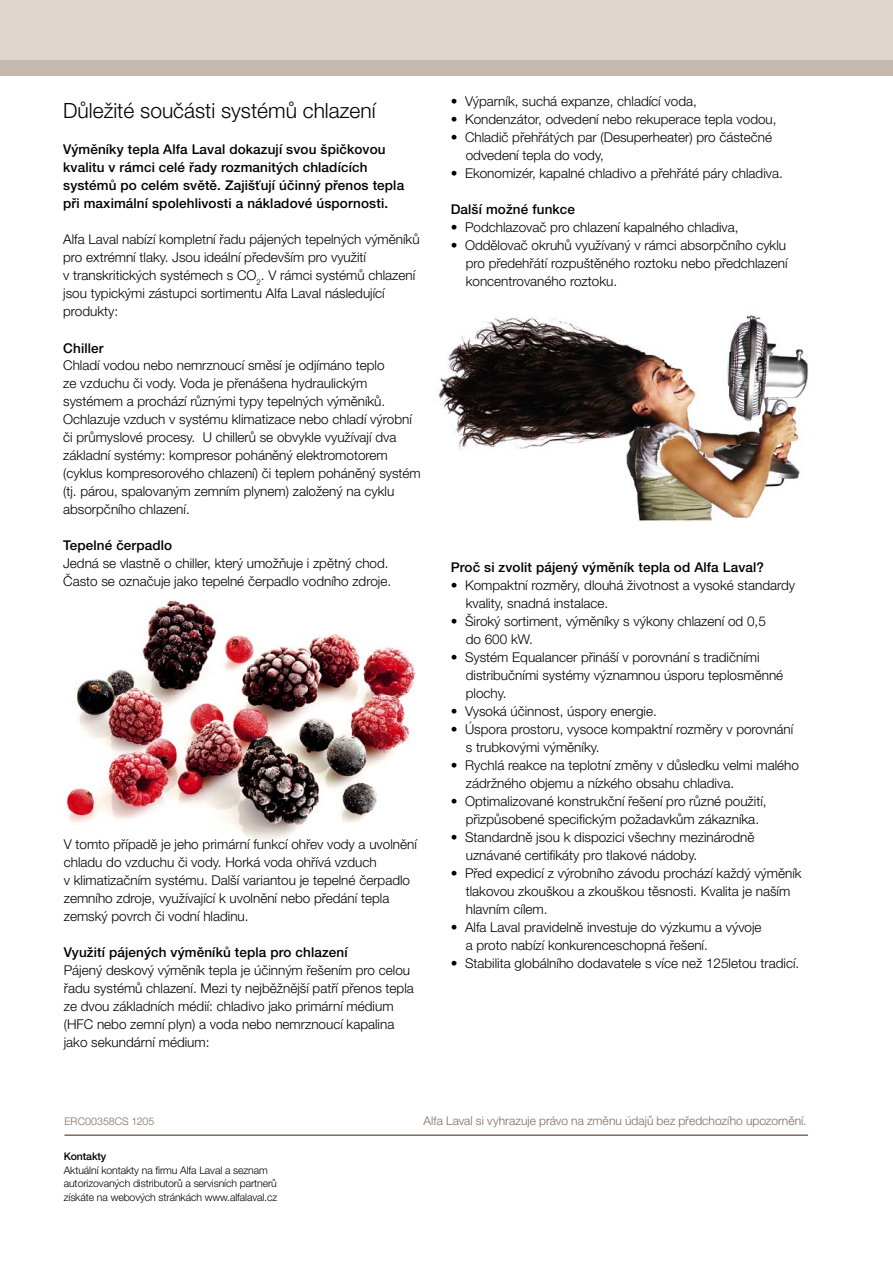
<style>
.page{position:relative;width:893px;height:1263px;background:#fff}
.page>*{position:absolute;margin:0;border:0;box-sizing:border-box;transform-origin:0 0}
.t1{font:300 21px "Helvetica Neue LT Pro";color:#000}
.t2{font:300 13.5px/18px "Helvetica Neue LT Pro";color:#000}
.t3{font:500 13.5px/18px "Helvetica Neue LT Pro";letter-spacing:.01em;color:#000}
.t4{font:300 12px "Helvetica Neue LT Pro";letter-spacing:.005em;color:#7e6a60}
.t5{font:300 10.5px/13.5px "Helvetica Neue LT Pro";letter-spacing:-.01em;color:#000}
.t6{font:300 10.5px "Helvetica Neue LT Pro";letter-spacing:.005em;color:#7e6a60}
.t7{font:500 10.5px "Helvetica Neue LT Pro";letter-spacing:-.01em;color:#000}
</style>
<div class="page">
<img style="left:65px;top:600px;width:351px;height:241px">
<img style="left:438px;top:315px;width:370px;height:206px">
<hr style="left:64px;top:1134px;width:744px;height:2px;background:#7e6a60">
<div style="left:0;top:54px;width:893px;height:22px;background:#c5b8af"></div>
<div style="left:0;top:0;width:893px;height:60px;background:#dfd6d0"></div>
<h1 class="t1" style="left:63px;top:98px;width:314px">Důležité součásti systémů chlazení</h1>
<p class="t3" style="left:63px;top:141px;width:342px">Výměníky tepla Alfa Laval dokazují svou špičkovou kvalitu v rámci celé řady rozmanitých chladících systémů po celém světě. Zajišťují účinný přenos tepla při maximální spolehlivosti a nákladové úspornosti.</p>
<p class="t2" style="left:63px;top:230px;width:358px">Alfa Laval nabízí kompletní řadu pájených tepelných výměníků pro extrémní tlaky. Jsou ideální především pro využití<br>v transkritických systémech s CO<sub>2</sub>. V rámci systémů chlazení jsou typickými zástupci sortimentu Alfa Laval následující produkty:</p>
<p class="t3" style="left:63px;top:339px;width:42px">Chiller</p>
<p class="t2" style="left:63px;top:356px;width:359px">Chladí vodou nebo nemrznoucí směsí je odjímáno teplo<br>ze vzduchu či vody. Voda je přenášena hydraulickým systémem a prochází různými typy tepelných výměníků.<br>Ochlazuje vzduch v systému klimatizace nebo chladí výrobní či průmyslové procesy. U chillerů se obvykle využívají dva základní systémy: kompresor poháněný elektromotorem (cyklus kompresorového chlazení) či teplem poháněný systém (tj. párou, spalovaným zemním plynem) založený na cyklu absorpčního chlazení.</p>
<p class="t3" style="left:63px;top:536px;width:111px">Tepelné čerpadlo</p>
<p class="t2" style="left:63px;top:554px;width:329px">Jedná se vlastně o chiller, který umožňuje i zpětný chod.<br>Často se označuje jako tepelné čerpadlo vodního zdroje.</p>
<p class="t2" style="left:64px;top:835px;width:355px">V tomto případě je jeho primární funkcí ohřev vody a uvolnění chladu do vzduchu či vody. Horká voda ohřívá vzduch<br>v klimatizačním systému. Další variantou je tepelné čerpadlo zemního zdroje, využívající k uvolnění nebo předání tepla zemský povrch či vodní hladinu.</p>
<p class="t3" style="left:64px;top:943px;width:285px">Využití pájených výměníků tepla pro chlazení</p>
<p class="t2" style="left:64px;top:961px;width:352px">Pájený deskový výměník tepla je účinným řešením pro celou řadu systémů chlazení. Mezi ty nejběžnější patří přenos tepla ze dvou základních médií: chladivo jako primární médium (HFC nebo zemní plyn) a voda nebo nemrznoucí kapalina jako sekundární médium:</p>
<p class="t2" style="left:451px;top:92px;width:248px">• Výparník, suchá expanze, chladící voda,</p>
<p class="t2" style="left:451px;top:110px;width:327px">• Kondenzátor, odvedení nebo rekuperace tepla vodou,</p>
<p class="t2" style="left:466px;top:128px;width:308px;text-indent:-15px">• Chladič přehřátých par (Desuperheater) pro částečné odvedení tepla do vody,</p>
<p class="t2" style="left:451px;top:164px;width:334px">• Ekonomizér, kapalné chladivo a přehřáté páry chladiva.</p>
<p class="t3" style="left:451px;top:200px;width:126px">Další možné funkce</p>
<p class="t2" style="left:451px;top:218px;width:289px">• Podchlazovač pro chlazení kapalného chladiva,</p>
<p class="t2" style="left:466px;top:236px;width:323px;text-align:justify;text-indent:-15px">• Oddělovač okruhů využívaný v rámci absorpčního cyklu pro předehřátí rozpuštěného roztoku nebo předchlazení koncentrovaného roztoku.</p>
<p class="t3" style="left:451px;top:558px;width:315px">Proč si zvolit pájený výměník tepla od Alfa Laval?</p>
<p class="t2" style="left:466px;top:575px;width:331px;text-indent:-15px">• Kompaktní rozměry, dlouhá životnost a vysoké standardy kvality, snadná instalace.</p>
<p class="t2" style="left:466px;top:611px;width:302px;text-indent:-15px">• Široký sortiment, výměníky s výkony chlazení od 0,5 do 600 kW.</p>
<p class="t2" style="left:466px;top:647px;width:319px;text-indent:-15px">• Systém Equalancer přináší v porovnání s tradičními distribučními systémy významnou úsporu teplosměnné plochy.</p>
<p class="t2" style="left:451px;top:701px;width:208px">• Vysoká účinnost, úspory energie.</p>
<p class="t2" style="left:466px;top:719px;width:329px;text-indent:-15px">• Úspora prostoru, vysoce kompaktní rozměry v porovnání s trubkovými výměníky.</p>
<p class="t2" style="left:466px;top:755px;width:335px;text-indent:-15px">• Rychlá reakce na teplotní změny v důsledku velmi malého zádržného objemu a nízkého obsahu chladiva.</p>
<p class="t2" style="left:451px;top:791px;width:317px;text-align:center">• Optimalizované konstrukční řešení pro různé použití, přizpůsobené specifickým požadavkům zákazníka.</p>
<p class="t2" style="left:466px;top:827px;width:290px;text-indent:-15px">• Standardně jsou k dispozici všechny mezinárodně uznávané certifikáty pro tlakové nádoby.</p>
<p class="t2" style="left:466px;top:863px;width:337px;text-indent:-15px">• Před expedicí z výrobního závodu prochází každý výměník tlakovou zkouškou a zkouškou těsnosti. Kvalita je naším hlavním cílem.</p>
<p class="t2" style="left:466px;top:917px;width:297px;text-indent:-15px">• Alfa Laval pravidelně investuje do výzkumu a vývoje a proto nabízí konkurenceschopná řešení.</p>
<p class="t2" style="left:451px;top:953px;width:350px">• Stabilita globálního dodavatele s více než 125letou tradicí.</p>
<p class="t6" style="left:64px;top:1115px;width:91px">ERC00358CS 1205</p>
<p class="t4" style="left:424px;top:1114px;width:385px">Alfa Laval si vyhrazuje právo na změnu údajů bez předchozího upozornění.</p>
<p class="t7" style="left:64px;top:1150px;width:44px">Kontakty</p>
<p class="t5" style="left:64px;top:1163px;width:215px">Aktuální kontakty na firmu Alfa Laval a seznam autorizovaných distributorů a servisních partnerů získáte na webových stránkách www.alfalaval.cz</p>
</div>
